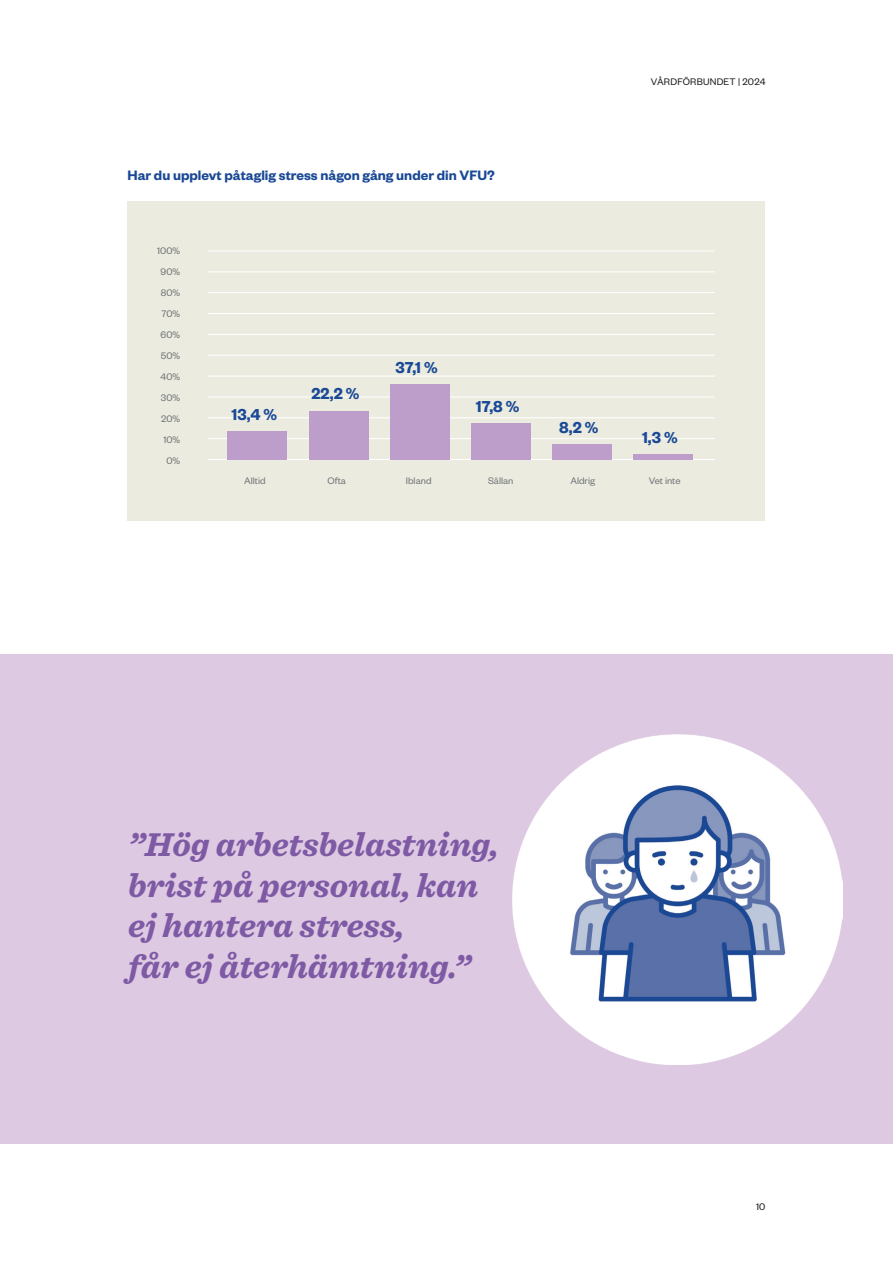
<style>
.page{position:relative;width:893px;height:1263px;background:#fff}
.page>*{position:absolute;margin:0;border:0;box-sizing:border-box;transform-origin:0 0}
.t1{font:italic 700 34.5px/40.5px "Sentinel";color:#7e5aa5}
.t2{font:600 17.4px "Founders Grotesk";color:#1a4995}
.t3{font:600 15px "Founders Grotesk";color:#1a4995}
.t4{font:10.5px/21px "Founders Grotesk";color:#727678;text-align:right}
.t5{font:10.5px "Founders Grotesk";letter-spacing:.02em;color:#231f20}
</style>
<div class="page">
<div style="left:128px;top:202px;width:637px;height:319px;background:#ecebe0"></div>
<hr style="left:208px;top:250px;width:507px;height:1px;background:#fff">
<hr style="left:208px;top:271px;width:507px;height:1px;background:#fff">
<hr style="left:208px;top:292px;width:507px;height:1px;background:#fff">
<hr style="left:208px;top:313px;width:507px;height:1px;background:#fff">
<hr style="left:208px;top:334px;width:507px;height:1px;background:#fff">
<hr style="left:208px;top:355px;width:507px;height:1px;background:#fff">
<hr style="left:208px;top:376px;width:507px;height:1px;background:#fff">
<hr style="left:208px;top:396px;width:507px;height:1px;background:#fff">
<hr style="left:208px;top:417px;width:507px;height:1px;background:#fff">
<hr style="left:208px;top:438px;width:507px;height:1px;background:#fff">
<hr style="left:208px;top:459px;width:507px;height:1px;background:#fff">
<div style="left:228px;top:431px;width:59px;height:29px;background:#bd9dc9"></div>
<div style="left:309px;top:411px;width:59px;height:49px;background:#bd9dc9"></div>
<div style="left:390px;top:384px;width:59px;height:76px;background:#bd9dc9"></div>
<div style="left:471px;top:424px;width:59px;height:36px;background:#bd9dc9"></div>
<div style="left:552px;top:444px;width:59px;height:16px;background:#bd9dc9"></div>
<div style="left:633px;top:454px;width:60px;height:6px;background:#bd9dc9"></div>
<div style="left:0;top:655px;width:893px;height:489px;background:#dec9e2"></div>
<img style="left:512px;top:734px;width:331px;height:330px">
<p class="t3" style="left:128px;top:165px;width:369px">Har du upplevt påtaglig stress någon gång under din VFU?</p>
<p class="t4" style="left:157px;top:240px;width:24px">100%<br>90%<br>80%<br>70%<br>60%<br>50%<br>40%<br>30%<br>20%<br>10%<br>0%</p>
<p class="t2" style="left:232px;top:403px;width:47px">13,4 %</p>
<p class="t2" style="left:311px;top:383px;width:50px">22,2 %</p>
<p class="t2" style="left:396px;top:356px;width:44px">37,1 %</p>
<p class="t2" style="left:476px;top:395px;width:45px">17,8 %</p>
<p class="t2" style="left:559px;top:416px;width:41px">8,2 %</p>
<p class="t5" style="left:651px;top:76px;width:116px">VÅRDFÖRBUNDET | 2024</p>
<p class="t2" style="left:642px;top:426px;width:37px">1,3 %</p>
<p class="t4" style="left:244px;top:470px;width:23px">Alltid</p>
<p class="t4" style="left:327px;top:470px;width:20px">Ofta</p>
<p class="t4" style="left:406px;top:470px;width:27px">Ibland</p>
<p class="t4" style="left:488px;top:470px;width:27px">Sällan</p>
<p class="t4" style="left:570px;top:470px;width:26px">Aldrig</p>
<p class="t4" style="left:649px;top:470px;width:33px">Vet inte</p>
<p class="t1" style="left:128px;top:823px;width:372px">”Hög arbetsbelastning, brist på personal, kan ej hantera stress,<br>får ej återhämtning.”</p>
<p class="t5" style="left:756px;top:1200px;width:11px">10</p>
</div>
